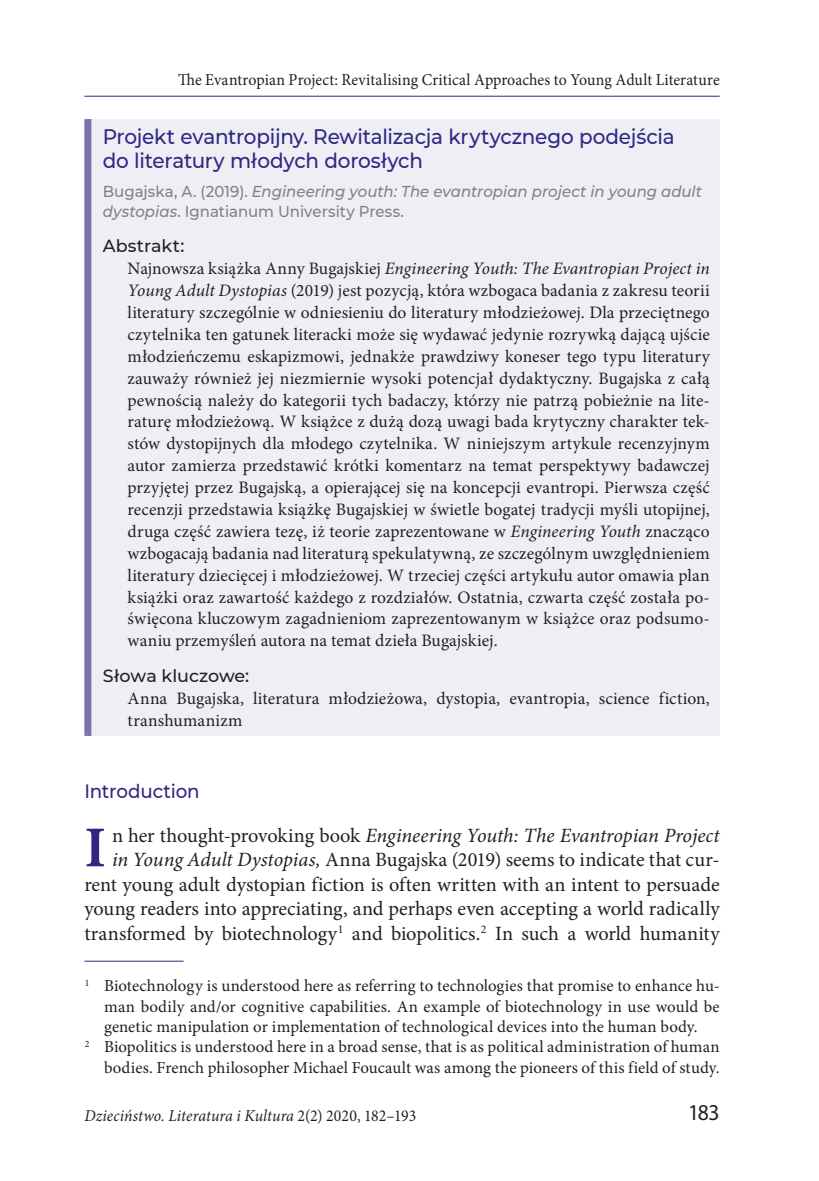
<style>
.page{position:relative;width:819px;height:1181px;background:#fff}
.page>*{position:absolute;margin:0;border:0;box-sizing:border-box;transform-origin:0 0}
.tekst_ini_ang{font:700 57.93px "Minion Pro";color:#312783}
.t1{font:22.75px "Myriad Pro";color:#231f20;scale:.95 1}
.tyt_ang{font:500 21px/24.5px "Montserrat";letter-spacing:-.01em;color:#312783;scale:.95 1}
.tekst_ini_ang-2{font:20.3px/24.5px "Minion Pro";letter-spacing:-.005em;color:#231f20;text-align:right}
.tyt2{font:500 19.25px "Montserrat";letter-spacing:-.01em;color:#312783;scale:.95 1}
.abstrakt{font:17.5px/21.9px "Minion Pro";color:#231f20;text-align:justify}
.abstrakt_slowa{font:17.5px/21.9px "Minion Pro";letter-spacing:.005em;color:#231f20}
.tyt_abstrakt{font:500 17.5px "Montserrat";color:#231f20}
.nota_ang{font:16.8px/20.3px "Minion Pro";letter-spacing:.005em;color:#231f20;text-align:justify}
.t2{font:16.62px "Minion Pro";letter-spacing:.005em;color:#231f20;scale:.95 1}
.t3{font:italic 16.62px "Minion Pro";letter-spacing:.005em;color:#231f20;scale:.95 1}
.tyt_ang_podtytul{font:italic 500 15.75px/19.2px "Montserrat";color:#808285;scale:.95 1}
.s1{font-style:normal}
.s2{font-style:italic}
</style>
<div class="page">
<hr style="left:84px;top:96px;width:635px;height:1px;background:#312783">
<div style="left:88px;top:119px;width:631px;height:617px;background:#eeeef5"></div>
<div style="left:84px;top:119px;width:7px;height:617px;background:#7972af"></div>
<hr style="left:84px;top:960px;width:100px;height:1px;background:#312783">
<p class="t2" style="left:178px;top:69px;width:571px">The Evantropian Project: Revitalising Critical Approaches to Young Adult Literature</p>
<p class="tyt_ang" style="left:103px;top:123px;width:603px">Projekt evantropijny. Rewitalizacja krytycznego podejścia do literatury młodych dorosłych</p>
<p class="tyt_ang_podtytul" style="left:103px;top:181px;width:632px"><span class="s1">Bugajska, A. (2019).</span> Engineering youth: The evantropian project in young adult dystopias<span class="s1">. Ignatianum University Press.</span></p>
<p class="tyt_abstrakt" style="left:103px;top:234px;width:83px">Abstrakt:</p>
<p class="abstrakt" style="left:128px;top:258px;width:583px">Najnowsza książka Anny Bugajskiej <span class="s2">Engineering Youth: The Evantropian Project in Young Adult Dystopias</span> (2019) jest pozycją, która wzbogaca badania z zakresu teorii literatury szczególnie w odniesieniu do literatury młodzieżowej. Dla przeciętnego czytelnika ten gatunek literacki może się wydawać jedynie rozrywką dającą ujście młodzieńczemu eskapizmowi, jednakże prawdziwy koneser tego typu literatury zauważy również jej niezmiernie wysoki potencjał dydaktyczny. Bugajska z całą pewnością należy do kategorii tych badaczy, którzy nie patrzą pobieżnie na lite&shy;raturę młodzieżową. W książce z dużą dozą uwagi bada krytyczny charakter tek&shy;stów dystopijnych dla młodego czytelnika. W niniejszym artykule recenzyjnym autor zamierza przedstawić krótki komentarz na temat perspektywy badawczej przyjętej przez Bugajską, a opierającej się na koncepcji evantropi. Pierwsza część recenzji przedstawia książkę Bugajskiej w świetle bogatej tradycji myśli utopijnej, druga część zawiera tezę, iż teorie zaprezentowane w <span class="s2">Engineering Youth</span> znacząco wzbogacają badania nad literaturą spekulatywną, ze szczególnym uwzględnieniem literatury dziecięcej i młodzieżowej. W trzeciej części artykułu autor omawia plan książki oraz zawartość każdego z rozdziałów. Ostatnia, czwarta część została po&shy;święcona kluczowym zagadnieniom zaprezentowanym w książce oraz podsumo&shy;waniu przemyśleń autora na temat dzieła Bugajskiej.</p>
<p class="tyt_abstrakt" style="left:103px;top:664px;width:148px">Słowa kluczowe:</p>
<p class="abstrakt_slowa" style="left:128px;top:687px;width:583px">Anna Bugajska, literatura młodzieżowa, dystopia, evantropia, science fiction, transhumanizm</p>
<p class="tyt2" style="left:84px;top:777px;width:123px">Introduction</p>
<p class="tekst_ini_ang" style="left:84px;top:807px;width:23px">I</p>
<p class="tekst_ini_ang-2" style="left:84px;top:823px;width:636px">n her thought-provoking book <span class="s2">Engineering Youth: The Evantropian Project<br>in Young Adult Dystopias,</span> Anna Bugajska (2019) seems to indicate that cur&shy;rent young adult dystopian fiction is often written with an intent to persuade young readers into appreciating, and perhaps even accepting a world radically transformed by biotechnology<sup>1</sup> and biopolitics.<sup>2</sup> In such a world humanity</p>
<p class="nota_ang" style="left:104px;top:976px;width:617px;text-indent:-19px"><sup>1</sup> Biotechnology is understood here as referring to technologies that promise to enhance hu&shy;man bodily and/or cognitive capabilities. An example of biotechnology in use would be genetic manipulation or implementation of technological devices into the human body.</p>
<p class="nota_ang" style="left:85px;top:1037px;width:636px;text-align:right"><sup>2</sup> Biopolitics is understood here in a broad sense, that is as political administration of human bodies. French philosopher Michael Foucault was among the pioneers of this field of study.</p>
<p class="t3" style="left:84px;top:1104px;width:351px">Dzieciństwo. Literatura i Kultura <span class="s1">2(2) 2020, 182–193</span></p>
<h2 class="t1" style="left:688px;top:1098px;width:35px">183</h2>
</div>
